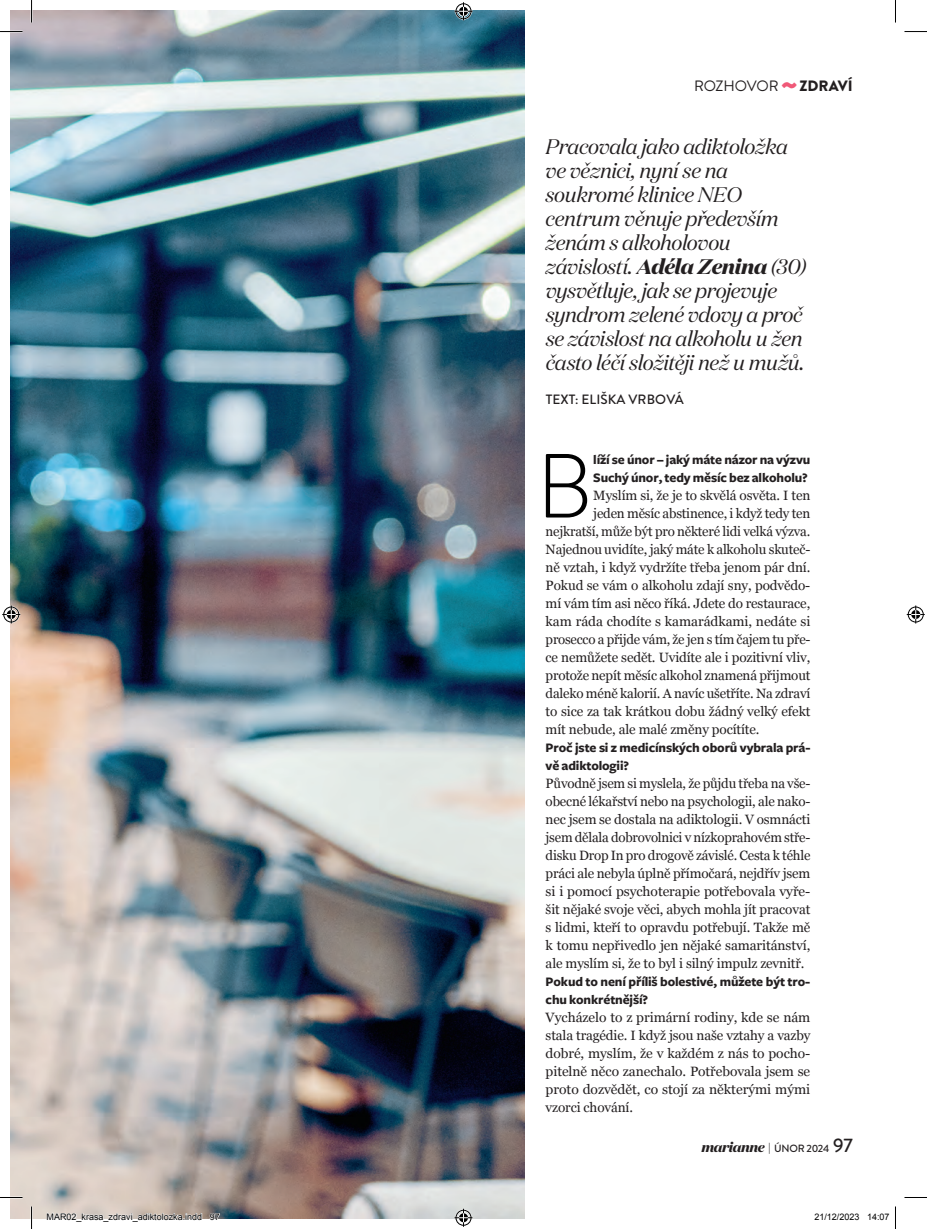
<style>
.page{position:relative;width:927px;height:1229px;background:#fff}
.page>*{position:absolute;margin:0;border:0;box-sizing:border-box;transform-origin:0 0}
.t1{font:300 90.75px "Brandon Grotesque";color:#010101}
.t2{font:italic 21px/24px "Domaine Display";letter-spacing:-.015em;color:#231f20}
.t3{font:15px "Brandon Grotesque";letter-spacing:-.01em;color:#231f20}
.t4{font:13.5px/18px "Georgia";letter-spacing:-.01em;color:#231f20;text-align:justify}
.t5{font:700 13.5px/18px "Freight Sans CE";letter-spacing:-.01em;color:#231f20}
.t6{font:500 13.5px "Brandon Grotesque";letter-spacing:.01em;color:#231f20}
.t7{font:500 10.5px "Brandon Grotesque";letter-spacing:-.02em;color:#231f20}
.t8{font:9px "Arial";color:#000}
.s1{font-weight:900;font-size:30px;color:#f05978}
.s2{font-weight:900}
.s3{font-weight:700}
.s4{font-family:"Domaine Display";font-weight:700;font-style:italic;font-size:13.8px}
.s5{font-size:19.5px}
</style>
<div class="page">
<img style="left:10px;top:10px;width:514px;height:1208px">
<hr style="left:0;top:1196px;width:23px;height:2px;background:#fff">
<svg style="left:0;top:31px;width:23px;height:1px"></svg>
<svg style="left:904px;top:31px;width:22px;height:1px"></svg>
<svg style="left:10px;top:1196px;width:13px;height:1px"></svg>
<svg style="left:31px;top:0;width:1px;height:23px"></svg>
<svg style="left:31px;top:1206px;width:1px;height:22px"></svg>
<svg style="left:454px;top:2px;width:18px;height:18px"></svg>
<svg style="left:454px;top:1208px;width:18px;height:18px"></svg>
<svg style="left:2px;top:605px;width:18px;height:18px"></svg>
<svg style="left:906px;top:605px;width:18px;height:18px"></svg>
<svg style="left:47px;top:1210px;width:155px;height:9px"></svg>
<svg style="left:209px;top:1212px;width:11px;height:7px"></svg>
<p class="t3" style="left:693px;top:77px;width:160px">ROZHOVOR <span class="s1">~</span> <span class="s2">ZDRAVÍ</span></p>
<p class="t2" style="left:545px;top:135px;width:262px">Pracovala jako adiktoložka ve věznici, nyní se na soukromé klinice NEO centrum věnuje především ženám s alkoholovou závislostí. <span class="s3">Adéla Zenina</span> (30) vysvětluje, jak se projevuje syndrom zelené vdovy a proč se závislost na alkoholu u žen často léčí složitěji než u mužů.</p>
<p class="t6" style="left:545px;top:394px;width:139px">TEXT: ELIŠKA VRBOVÁ</p>
<h1 class="t1" style="left:536px;top:433px;width:58px">B</h1>
<p class="t5" style="left:593px;top:452px;width:218px">líží se únor – jaký máte názor na výzvu<br>Suchý únor, tedy měsíc bez alkoholu?</p>
<p class="t4" style="left:593px;top:485px;width:218px">Myslím si, že je to skvělá osvěta. I ten</p>
<p class="t4" style="left:593px;top:503px;width:218px">jeden měsíc abstinence, i když tedy ten</p>
<p class="t4" style="left:545px;top:521px;width:266px">nejkratší, může být pro některé lidi velká výzva.</p>
<p class="t4" style="left:545px;top:539px;width:266px">Najednou uvidíte, jaký máte k alkoholu skuteč-</p>
<p class="t4" style="left:545px;top:557px;width:266px">ně vztah, i když vydržíte třeba jenom pár dní.</p>
<p class="t4" style="left:545px;top:575px;width:266px">Pokud se vám o alkoholu zdají sny, podvědo-</p>
<p class="t4" style="left:545px;top:593px;width:266px">mí vám tím asi něco říká. Jdete do restaurace,</p>
<p class="t4" style="left:545px;top:611px;width:266px">kam ráda chodíte s kamarádkami, nedáte si</p>
<p class="t4" style="left:545px;top:629px;width:266px">prosecco a přijde vám, že jen s tím čajem tu pře-</p>
<p class="t4" style="left:545px;top:647px;width:266px">ce nemůžete sedět. Uvidíte ale i pozitivní vliv,</p>
<p class="t4" style="left:545px;top:665px;width:266px">protože nepít měsíc alkohol znamená přijmout</p>
<p class="t4" style="left:545px;top:683px;width:266px">daleko méně kalorií. A navíc ušetříte. Na zdraví</p>
<p class="t4" style="left:545px;top:701px;width:266px">to sice za tak krátkou dobu žádný velký efekt</p>
<p class="t4" style="left:545px;top:719px;width:215px">mít nebude, ale malé změny pocítíte.</p>
<p class="t5" style="left:545px;top:740px;width:266px">Proč jste si z medicínských oborů vybrala prá&shy;vě adiktologii?</p>
<p class="t4" style="left:545px;top:773px;width:266px">Původně jsem si myslela, že půjdu třeba na vše&shy;obecné lékařství nebo na psychologii, ale nako&shy;nec jsem se dostala na adiktologii. V osmnácti jsem dělala dobrovolnici v nízkoprahovém stře&shy;disku Drop In pro drogově závislé. Cesta k téhle práci ale nebyla úplně přímočará, nejdřív jsem si i pomocí psychoterapie potřebovala vyře&shy;šit nějaké svoje věci, abych mohla jít pracovat s lidmi, kteří to opravdu potřebují. Takže mě k tomu nepřivedlo jen nějaké samaritánství, ale myslím si, že to byl i silný impulz zevnitř.</p>
<p class="t5" style="left:545px;top:974px;width:266px">Pokud to není příliš bolestivé, můžete být tro&shy;chu konkrétnější?</p>
<p class="t4" style="left:545px;top:1007px;width:266px">Vycházelo to z primární rodiny, kde se nám stala tragédie. I když jsou naše vztahy a vazby dobré, myslím, že v každém z nás to pocho&shy;pitelně něco zanechalo. Potřebovala jsem se proto dozvědět, co stojí za některými mými vzorci chování.</p>
<p class="t7" style="left:701px;top:1143px;width:153px"><span class="s4">marianne</span> | ÚNOR 2024 <span class="s5">97</span></p>
<p class="t8" style="left:47px;top:1210px;width:175px">MAR02_krasa_zdravi_adiktolozka.indd 97</p>
<p class="t8" style="left:814px;top:1210px;width:77px">21/12/2023 14:07</p>
</div>
